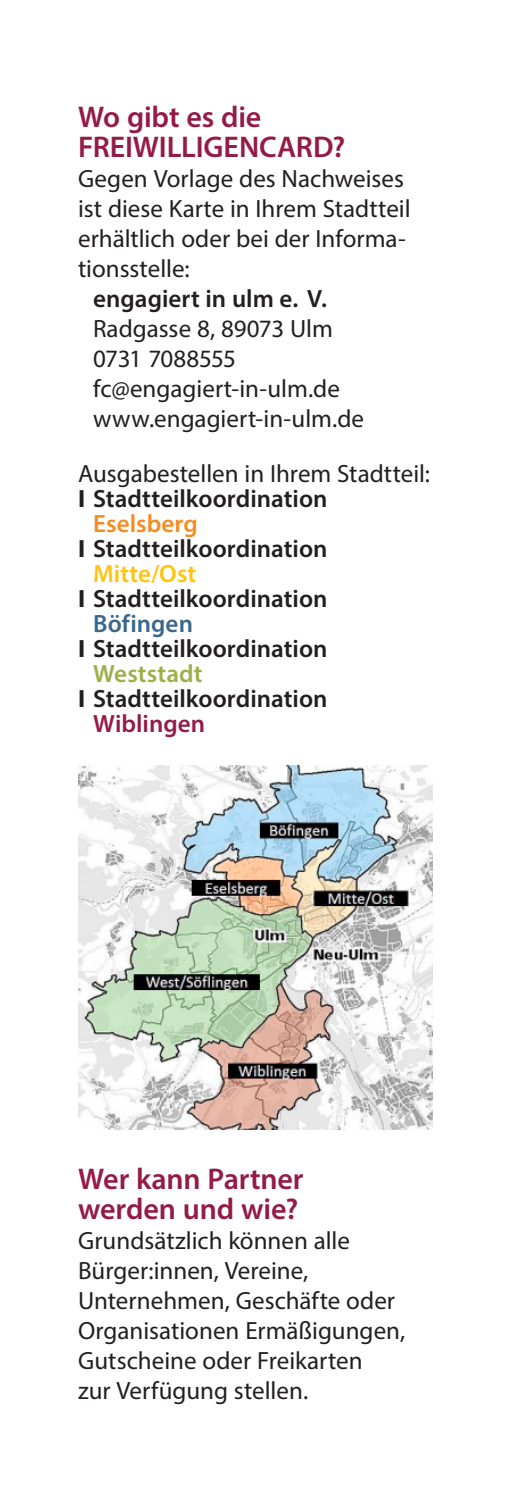
<style>
.page{position:relative;width:527px;height:1489px;background:#fff}
.page>*{position:absolute;margin:0;border:0;box-sizing:border-box;transform-origin:0 0}
.t1{font:600 30px/30px "Myriad Pro";letter-spacing:-.005em;color:#951b47}
.t2{font:25px/30px "Myriad Pro";color:#231f20}
.t3{font:600 25px "Myriad Pro";color:#231f20}
.t4{font:600 25px "Myriad Pro";letter-spacing:.005em;color:#f68b1f}
.t5{font:600 25px "Myriad Pro";letter-spacing:.005em;color:#fec40e}
.t6{font:600 25px "Myriad Pro";letter-spacing:.005em;color:#9faf47}
.t7{font:600 25px "Myriad Pro";letter-spacing:.005em;color:#951b47}
.t8{font:600 25px "Myriad Pro";letter-spacing:.005em;color:#3a678c}
.s1{font-weight:700}
</style>
<div class="page">
<img style="left:78px;top:765px;width:354px;height:364px">
<p class="t1" style="left:78px;top:101px;width:268px">Wo gibt es die<br>FREIWILLIGENCARD?</p>
<p class="t2" style="left:78px;top:163px;width:334px">Gegen Vorlage des Nachweises ist diese Karte in Ihrem Stadtteil erhältlich oder bei der Informa&shy;tionsstelle:</p>
<p class="t3" style="left:93px;top:283px;width:235px">engagiert in ulm e. V.</p>
<p class="t2" style="left:93px;top:313px;width:272px">Radgasse 8, 89073 Ulm<br>0731 7088555 fc@engagiert-in-ulm.de www.engagiert-in-ulm.de</p>
<p class="t2" style="left:78px;top:458px;width:353px">Ausgabestellen in Ihrem Stadtteil:</p>
<p class="t3" style="left:78px;top:483px;width:251px"><span class="s1">I</span> Stadtteilkoordination</p>
<p class="t4" style="left:93px;top:508px;width:106px">Eselsberg</p>
<p class="t3" style="left:78px;top:533px;width:251px"><span class="s1">I</span> Stadtteilkoordination</p>
<p class="t5" style="left:93px;top:558px;width:105px">Mitte/Ost</p>
<p class="t3" style="left:78px;top:583px;width:251px"><span class="s1">I</span> Stadtteilkoordination</p>
<p class="t8" style="left:93px;top:608px;width:101px">Böfingen</p>
<p class="t3" style="left:78px;top:633px;width:251px"><span class="s1">I</span> Stadtteilkoordination</p>
<p class="t6" style="left:93px;top:658px;width:111px">Weststadt</p>
<p class="t3" style="left:78px;top:683px;width:251px"><span class="s1">I</span> Stadtteilkoordination</p>
<p class="t7" style="left:93px;top:708px;width:114px">Wiblingen</p>
<p class="t1" style="left:78px;top:1162px;width:227px">Wer kann Partner werden und wie?</p>
<p class="t2" style="left:78px;top:1225px;width:328px">Grundsätzlich können alle<br>Bürger:innen, Vereine,<br>Unternehmen, Geschäfte oder<br>Organisationen Ermäßigungen,<br>Gutscheine oder Freikarten<br>zur Verfügung stellen.</p>
</div>
